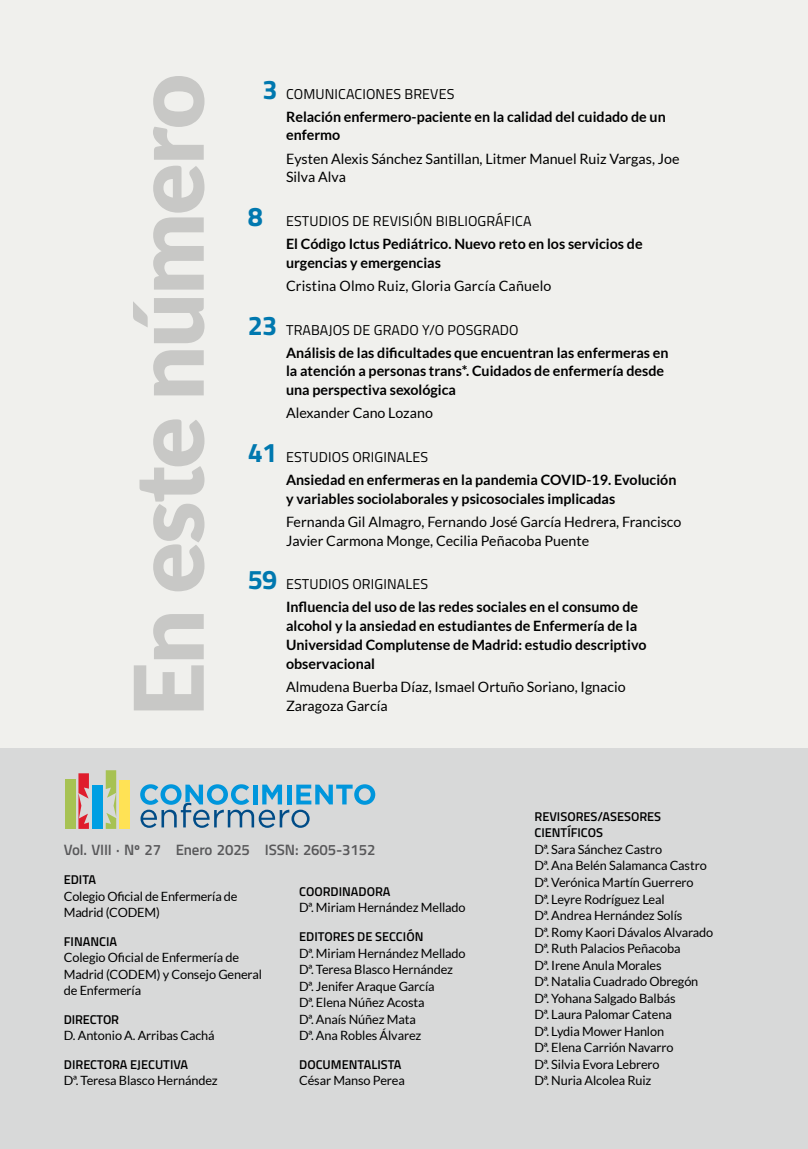
<style>
.page{position:relative;width:808px;height:1149px;background:#fff}
.page>*{position:absolute;margin:0;border:0;box-sizing:border-box;transform-origin:0 0}
.t1{font:900 96px "Lato";letter-spacing:-.03em;color:#c8c8c6}
.t2{font:600 15px "Titillium Web";letter-spacing:-.01em;color:#58585a}
.t3{font:700 14.25px/18.8px "Lato";color:#000}
.t4{font:14.25px/18.8px "Lato";color:#000}
.t5{font:14.25px "Titillium Web";letter-spacing:.01em;color:#000}
.t6{font:12.75px/16.5px "Lato";letter-spacing:-.01em;color:#000}
.t7{font:600 12.75px/16.5px "Titillium Web";color:#000}
.s1{font-weight:700;font-size:27px;color:#0078af}
</style>
<div class="page">
<div style="left:0;top:0;width:808px;height:1148px;background:#f0f0ed"></div>
<div style="left:0;top:748px;width:808px;height:400px;background:#d8d9d9"></div>
<svg style="left:140px;top:784px;width:235px;height:43px"></svg>
<div style="left:65px;top:778px;width:10px;height:50px;background:#a7c253"></div>
<div style="left:119px;top:779px;width:11px;height:49px;background:#ffe255"></div>
<svg style="left:78px;top:773px;width:11px;height:55px"></svg>
<svg style="left:106px;top:770px;width:10px;height:58px"></svg>
<div style="left:92px;top:785px;width:11px;height:43px;background:#009fe3"></div>
<h1 class="t1" style="left:112px;top:716px;width:644px;rotate:-90deg">En este número</h1>
<p class="t5" style="left:263px;top:83px;width:193px"><span class="s1">3</span> COMUNICACIONES BREVES</p>
<p class="t3" style="left:286px;top:107px;width:381px">Relación enfermero-paciente en la calidad del cuidado de un enfermo</p>
<p class="t4" style="left:286px;top:149px;width:395px">Eysten Alexis Sánchez Santillan, Litmer Manuel Ruiz Vargas, Joe<br>Silva Alva</p>
<p class="t5" style="left:248px;top:210px;width:285px"><span class="s1">8</span> ESTUDIOS DE REVISIÓN BIBLIOGRÁFICA</p>
<p class="t3" style="left:286px;top:234px;width:358px">El Código Ictus Pediátrico. Nuevo reto en los servicios de urgencias y emergencias</p>
<p class="t4" style="left:286px;top:276px;width:267px">Cristina Olmo Ruiz, Gloria García Cañuelo</p>
<p class="t5" style="left:248px;top:319px;width:272px"><span class="s1">23</span> TRABAJOS DE GRADO Y/O POSGRADO</p>
<p class="t3" style="left:286px;top:343px;width:384px">Análisis de las dificultades que encuentran las enfermeras en la atención a personas trans*. Cuidados de enfermería desde una perspectiva sexológica</p>
<p class="t4" style="left:286px;top:403px;width:148px">Alexander Cano Lozano</p>
<p class="t5" style="left:248px;top:446px;width:182px"><span class="s1">41</span> ESTUDIOS ORIGINALES</p>
<p class="t3" style="left:286px;top:470px;width:392px">Ansiedad en enfermeras en la pandemia COVID-19. Evolución y variables sociolaborales y psicosociales implicadas</p>
<p class="t4" style="left:286px;top:512px;width:397px">Fernanda Gil Almagro, Fernando José García Hedrera, Francisco<br>Javier Carmona Monge, Cecilia Peñacoba Puente</p>
<p class="t5" style="left:248px;top:573px;width:182px"><span class="s1">59</span> ESTUDIOS ORIGINALES</p>
<p class="t3" style="left:286px;top:597px;width:362px">Influencia del uso de las redes sociales en el consumo de alcohol y la ansiedad en estudiantes de Enfermería de la Universidad Complutense de Madrid: estudio descriptivo observacional</p>
<p class="t4" style="left:286px;top:677px;width:341px">Almudena Buerba Díaz, Ismael Ortuño Soriano, Ignacio<br>Zaragoza García</p>
<p class="t2" style="left:64px;top:838px;width:313px">Vol. VIII · Nº 27 Enero 2025 ISSN: 2605-3152</p>
<p class="t7" style="left:64px;top:870px;width:34px">EDITA</p>
<p class="t6" style="left:64px;top:887px;width:175px">Colegio Oficial de Enfermería de<br>Madrid (CODEM)</p>
<p class="t7" style="left:64px;top:931px;width:55px">FINANCIA</p>
<p class="t6" style="left:64px;top:948px;width:200px">Colegio Oficial de Enfermería de<br>Madrid (CODEM) y Consejo General de Enfermería</p>
<p class="t7" style="left:64px;top:1009px;width:57px">DIRECTOR</p>
<p class="t6" style="left:64px;top:1026px;width:152px">D. Antonio A. Arribas Cachá</p>
<p class="t7" style="left:64px;top:1054px;width:126px">DIRECTORA EJECUTIVA</p>
<p class="t6" style="left:64px;top:1071px;width:156px">Dª. Teresa Blasco Hernández</p>
<p class="t7" style="left:299px;top:882px;width:93px">COORDINADORA</p>
<p class="t6" style="left:299px;top:899px;width:168px">Dª. Miriam Hernández Mellado</p>
<p class="t7" style="left:299px;top:927px;width:126px">EDITORES DE SECCIÓN</p>
<p class="t6" style="left:299px;top:944px;width:168px">Dª. Miriam Hernández Mellado<br>Dª. Teresa Blasco Hernández<br>Dª. Jenifer Araque García<br>Dª. Elena Núñez Acosta<br>Dª. Anaís Núñez Mata<br>Dª. Ana Robles Álvarez</p>
<p class="t7" style="left:299px;top:1054px;width:104px">DOCUMENTALISTA</p>
<p class="t6" style="left:299px;top:1071px;width:107px">César Manso Perea</p>
<p class="t7" style="left:534px;top:807px;width:128px">REVISORES/ASESORES<br>CIENTÍFICOS</p>
<p class="t6" style="left:534px;top:840px;width:180px">Dª. Sara Sánchez Castro<br>Dª. Ana Belén Salamanca Castro<br>Dª. Verónica Martín Guerrero<br>Dª. Leyre Rodríguez Leal<br>Dª. Andrea Hernández Solís<br>Dª. Romy Kaori Dávalos Alvarado<br>Dª. Ruth Palacios Peñacoba<br>Dª. Irene Anula Morales<br>Dª. Natalia Cuadrado Obregón<br>Dª. Yohana Salgado Balbás<br>Dª. Laura Palomar Catena<br>Dª. Lydia Mower Hanlon<br>Dª. Elena Carrión Navarro<br>Dª. Silvia Evora Lebrero<br>Dª. Nuria Alcolea Ruiz</p>
</div>
